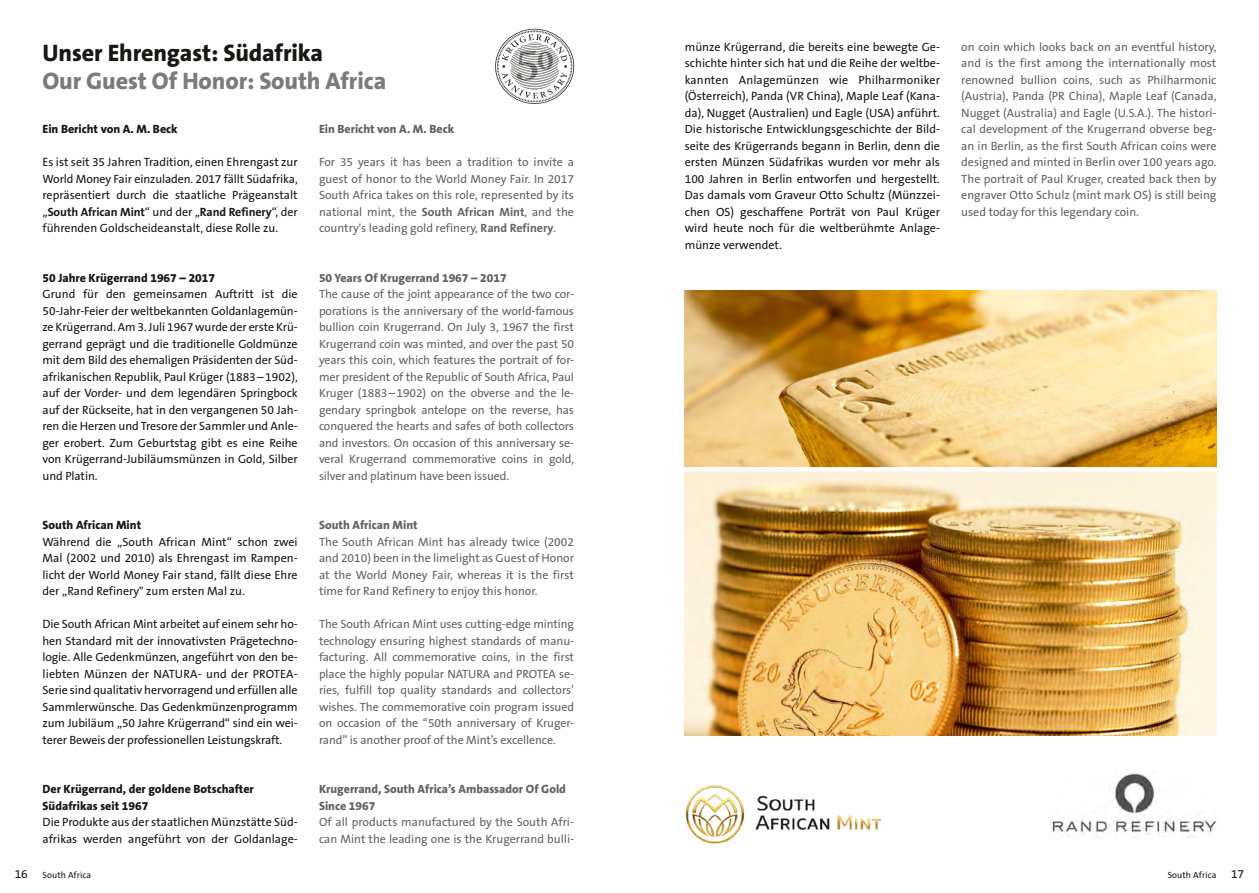
<style>
.page{position:relative;width:1259px;height:893px;background:#fff}
.page>*{position:absolute;margin:0;border:0;box-sizing:border-box;transform-origin:0 0}
.t1{font:800 24px "The Sans B W8";letter-spacing:-.005em;color:#7a7b7a}
.t2{font:800 24px "The Sans B W8";letter-spacing:-.005em;color:#181716}
.Fließtext{font:12px/16.5px "The Sans B W5 Plain";color:#181716;text-align:justify}
.Fließtext-2{font:12px/16.5px "The Sans B W5 Plain";color:#626261;text-align:justify}
.Fließtext-3{font:800 12px/16.5px "The Sans B W8";color:#181716}
.Fließtext-4{font:800 12px/16.5px "The Sans B W8";color:#626261}
.Kolumnentitel{font:9px "The Sans B W5 Plain";letter-spacing:.01em;color:#181716}
.s1{font-family:"The Sans B W7";font-weight:700}
</style>
<div class="page">
<img style="left:1050px;top:773px;width:167px;height:65px">
<img style="left:685px;top:785px;width:197px;height:59px">
<img style="left:685px;top:290px;width:531px;height:446px">
<svg style="left:495px;top:29px;width:79px;height:75px"></svg>
<div style="left:678px;top:467px;width:545px;height:5px;background:#fff"></div>
<h3 class="t2" style="left:43px;top:37px;width:282px">Unser Ehrengast: Südafrika</h3>
<h3 class="t1" style="left:43px;top:66px;width:345px">Our Guest Of Honor: South Africa</h3>
<p class="Fließtext-3" style="left:43px;top:121px;width:137px">Ein Bericht von A. M. Beck</p>
<p class="Fließtext" style="left:43px;top:154px;width:257px">Es ist seit 35 Jahren Tradition, einen Ehrengast zur World Money Fair einzuladen. 2017 fällt Südafrika, repräsentiert durch die staatliche Prägeanstalt „<span class="s1">South African Mint</span>“ und der „<span class="s1">Rand Refinery</span>“, der führenden Goldscheideanstalt, diese Rolle zu.</p>
<h4 class="Fließtext-3" style="left:43px;top:270px;width:174px">50 Jahre Krügerrand 1967 – 2017</h4>
<h4 class="Fließtext" style="left:43px;top:286px;width:257px">Grund für den gemeinsamen Auftritt ist die 50-Jahr-Feier der weltbekannten Goldanlagemün&shy;ze Krügerrand. Am 3. Juli 1967 wurde der erste Krü&shy;gerrand geprägt und die traditionelle Goldmünze mit dem Bild des ehemaligen Präsidenten der Süd&shy;afrikanischen Republik, Paul Krüger (1883–1902), auf der Vorder- und dem legendären Springbock auf der Rückseite, hat in den vergangenen 50 Jah&shy;ren die Herzen und Tresore der Sammler und Anle&shy;ger erobert. Zum Geburtstag gibt es eine Reihe von Krügerrand-Jubiläumsmünzen in Gold, Silber und Platin.</h4>
<h4 class="Fließtext-3" style="left:43px;top:517px;width:100px">South African Mint</h4>
<h4 class="Fließtext" style="left:43px;top:534px;width:257px">Während die „South African Mint“ schon zwei Mal (2002 und 2010) als Ehrengast im Rampen&shy;licht der World Money Fair stand, fällt diese Ehre der „Rand Refinery" zum ersten Mal zu.</h4>
<h4 class="Fließtext" style="left:43px;top:616px;width:257px">Die South African Mint arbeitet auf einem sehr ho&shy;hen Standard mit der innovativsten Prägetechno&shy;logie. Alle Gedenkmünzen, angeführt von den be&shy;liebten Münzen der NATURA- und der PROTEA-Serie sind qualitativ hervorragend und erfüllen alle Sammlerwünsche. Das Gedenkmünzenprogramm zum Jubiläum „50 Jahre Krügerrand“ sind ein wei&shy;terer Beweis der professionellen Leistungskraft.</h4>
<p class="Fließtext-3" style="left:43px;top:781px;width:213px">Der Krügerrand, der goldene Botschafter<br>Südafrikas seit 1967</p>
<p class="Fließtext" style="left:43px;top:814px;width:257px">Die Produkte aus der staatlichen Münzstätte Süd&shy;afrikas werden angeführt von der Goldanlage-</p>
<p class="Fließtext-4" style="left:319px;top:121px;width:137px">Ein Bericht von A. M. Beck</p>
<p class="Fließtext-2" style="left:319px;top:154px;width:257px">For 35 years it has been a tradition to invite a guest of honor to the World Money Fair. In 2017<br>South Africa takes on this role, represented by its national mint, the <span class="s1">South African Mint</span>, and the country's leading gold refinery, <span class="s1">Rand Refinery</span>.</p>
<h4 class="Fließtext-4" style="left:319px;top:270px;width:189px">50 Years Of Krugerrand 1967 – 2017</h4>
<h4 class="Fließtext-2" style="left:319px;top:286px;width:257px">The cause of the joint appearance of the two cor&shy;porations is the anniversary of the world-famous bullion coin Krugerrand. On July 3, 1967 the first Krugerrand coin was minted, and over the past 50 years this coin, which features the portrait of for&shy;mer president of the Republic of South Africa, Paul Kruger (1883–1902) on the obverse and the le&shy;gendary springbok antelope on the reverse, has conquered the hearts and safes of both collectors and investors. On occasion of this anniversary se&shy;veral Krugerrand commemorative coins in gold, silver and platinum have been issued.</h4>
<h4 class="Fließtext-4" style="left:319px;top:517px;width:100px">South African Mint</h4>
<h4 class="Fließtext-2" style="left:319px;top:534px;width:257px">The South African Mint has already twice (2002 and 2010) been in the limelight as Guest of Honor at the World Money Fair, whereas it is the first time for Rand Refinery to enjoy this honor.</h4>
<p class="Fließtext-2" style="left:319px;top:616px;width:257px">The South African Mint uses cutting-edge minting technology ensuring highest standards of manu&shy;facturing. All commemorative coins, in the first place the highly popular NATURA and PROTEA se&shy;ries, fulfill top quality standards and collectors’ wishes. The commemorative coin program issued on occasion of the “50th anniversary of Kruger&shy;rand” is another proof of the Mint’s excellence.</p>
<p class="Fließtext-4" style="left:319px;top:781px;width:248px">Krugerrand, South Africa’s Ambassador Of Gold<br>Since 1967</p>
<p class="Fließtext-2" style="left:319px;top:814px;width:257px">Of all products manufactured by the South Afri&shy;can Mint the leading one is the Krugerrand bulli-</p>
<p class="Fließtext" style="left:685px;top:39px;width:257px">münze Krügerrand, die bereits eine bewegte Ge&shy;schichte hinter sich hat und die Reihe der weltbe&shy;kannten Anlagemünzen wie Philharmoniker (Österreich), Panda (VR China), Maple Leaf (Kana&shy;da), Nugget (Australien) und Eagle (USA) anführt.<br>Die historische Entwicklungsgeschichte der Bild&shy;seite des Krügerrands begann in Berlin, denn die ersten Münzen Südafrikas wurden vor mehr als 100 Jahren in Berlin entworfen und hergestellt.<br>Das damals vom Graveur Otto Schultz (Münzzei&shy;chen OS) geschaffene Porträt von Paul Krüger wird heute noch für die weltberühmte Anlage&shy;münze verwendet.</p>
<p class="Fließtext-2" style="left:961px;top:39px;width:257px">on coin which looks back on an eventful history, and is the first among the internationally most renowned bullion coins, such as Philharmonic (Austria), Panda (PR China), Maple Leaf (Canada, Nugget (Australia) and Eagle (U.S.A.). The histori&shy;cal development of the Krugerrand obverse beg&shy;an in Berlin, as the first South African coins were designed and minted in Berlin over 100 years ago.<br>The portrait of Paul Kruger, created back then by engraver Otto Schulz (mint mark OS) is still being used today for this legendary coin.</p>
<p class="Fließtext" style="left:15px;top:866px;width:14px">16</p>
<p class="Fließtext" style="left:1231px;top:866px;width:14px">17</p>
<p class="Kolumnentitel" style="left:43px;top:870px;width:50px">South Africa</p>
<p class="Kolumnentitel" style="left:1167px;top:870px;width:50px">South Africa</p>
</div>
